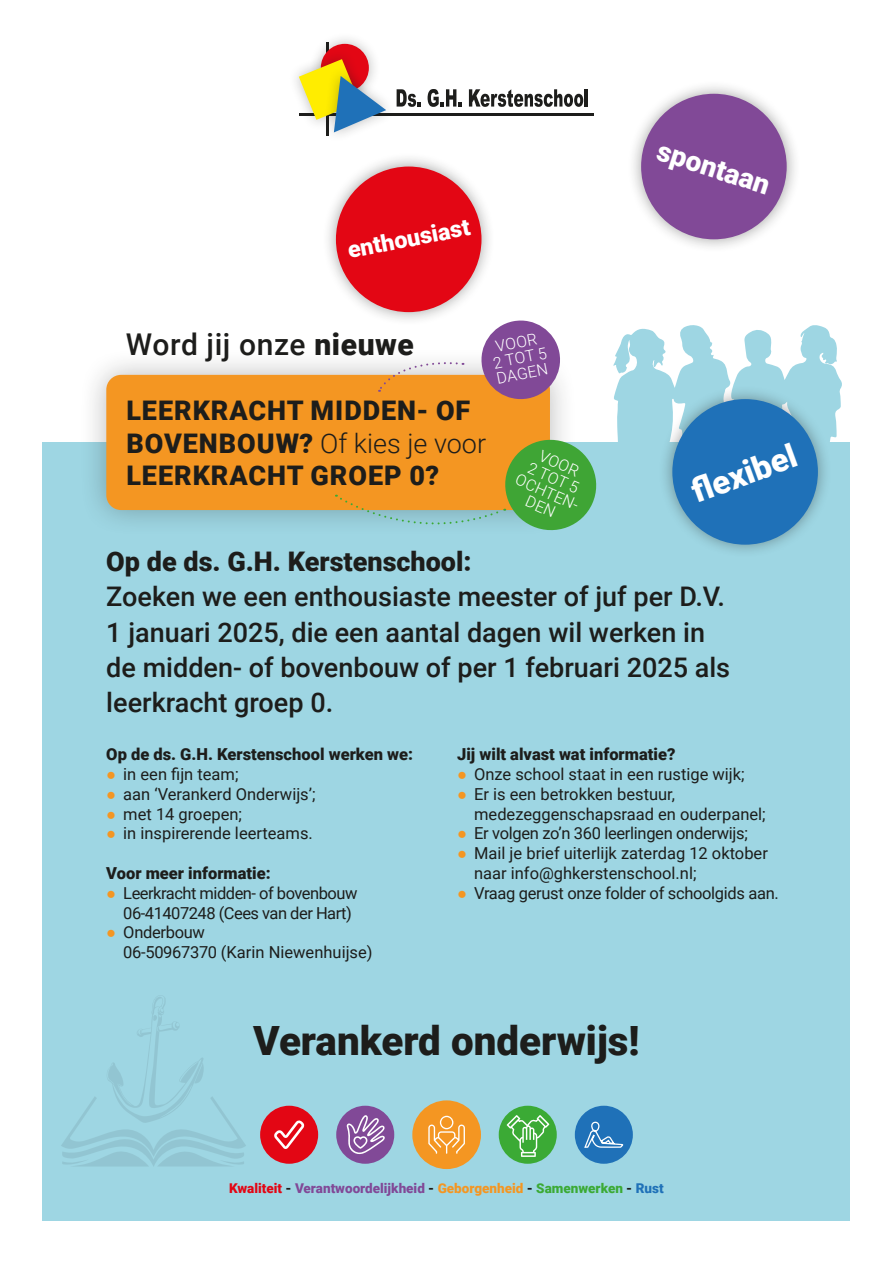
<style>
.page{position:relative;width:893px;height:1263px;background:#fff}
.page>*{position:absolute;margin:0;border:0;box-sizing:border-box;transform-origin:0 0}
.t1{font:900 40.35px "Roboto";color:#1d1d1b}
.t2{font:900 32.7px "Roboto";color:#fff}
.t3{font:500 30px "Roboto";letter-spacing:.02em;color:#1d1d1b}
.t4{font:900 28.05px "Roboto";color:#fff}
.t5{font:500 27px/35.4px "Roboto";color:#1d1d1b}
.t6{font:900 27px/32.4px "Roboto";letter-spacing:.035em;color:#1d1d1b}
.t7{font:900 27px "Roboto";color:#1d1d1b}
.t8{font:900 23.4px "Roboto";color:#fff}
.t9{font:16.5px/19.8px "Roboto";color:#1d1d1b}
.t10{font:16.5px/19.8px "Roboto";letter-spacing:-.02em;color:#1d1d1b}
.t11{font:900 16.5px "Roboto";color:#1d1d1b}
.t12{font:16.5px/19.8px "Roboto";letter-spacing:-.03em;color:#1d1d1b}
.t13{font:300 15.9px/15.8px "Roboto";color:#fff;text-align:center}
.t14{font:900 13.5px "Roboto";color:#814997}
.s1{font-weight:900}
.s2{font-weight:300}
.s3{font-family:"Arial";color:#f49622}
.s4{color:#e30614}
.s5{color:#1d1d1b}
.s6{color:#f49622}
.s7{color:#3baa35}
.s8{color:#1f71b8}
</style>
<div class="page">
<svg style="left:613px;top:325px;width:229px;height:117px"></svg>
<div style="left:43px;top:442px;width:807px;height:778px;background:#9ed6e3"></div>
<hr style="left:300px;top:113px;width:294px;height:3px;background:#1d1d1b">
<svg style="left:397px;top:89px;width:24px;height:18px"></svg>
<svg style="left:428px;top:89px;width:34px;height:18px"></svg>
<svg style="left:469px;top:89px;width:114px;height:18px"></svg>
<hr style="left:585px;top:89px;width:3px;height:18px;background:#1d1d1b">
<div style="left:308px;top:31px;width:73px;height:73px;background:#1d1d1b;opacity:.3"></div>
<div style="left:321px;top:44px;width:48px;height:48px;background:#e30614;border-radius:50%"></div>
<div style="left:287px;top:48px;width:84px;height:83px;background:#1d1d1b;opacity:.3"></div>
<div style="left:322px;top:65px;width:75px;height:79px;background:#fff"></div>
<svg style="left:299px;top:59px;width:87px;height:73px"></svg>
<svg style="left:61px;top:997px;width:185px;height:169px"></svg>
<div style="left:412px;top:1100px;width:69px;height:69px;background:#f49622;border-radius:50%"></div>
<svg style="left:428px;top:1116px;width:37px;height:38px"></svg>
<div style="left:260px;top:1106px;width:58px;height:58px;background:#e30614;border-radius:50%"></div>
<svg style="left:274px;top:1120px;width:30px;height:29px"></svg>
<div style="left:336px;top:1106px;width:58px;height:58px;background:#814997;border-radius:50%"></div>
<svg style="left:347px;top:1115px;width:38px;height:39px"></svg>
<div style="left:575px;top:1106px;width:58px;height:58px;background:#1f71b8;border-radius:50%"></div>
<svg style="left:584px;top:1121px;width:40px;height:27px"></svg>
<div style="left:499px;top:1106px;width:58px;height:58px;background:#3baa35;border-radius:50%"></div>
<svg style="left:507px;top:1115px;width:42px;height:42px"></svg>
<div style="left:322px;top:153px;width:173px;height:173px;background:#1d1d1b;opacity:.4"></div>
<div style="left:336px;top:167px;width:145px;height:145px;background:#e30614;border-radius:50%"></div>
<div style="left:627px;top:80px;width:174px;height:173px;background:#1d1d1b;opacity:.4"></div>
<div style="left:641px;top:94px;width:146px;height:145px;background:#814997;border-radius:50%"></div>
<div style="left:659px;top:385px;width:173px;height:174px;background:#1d1d1b;opacity:.4"></div>
<div style="left:672px;top:399px;width:146px;height:146px;background:#1f71b8;border-radius:50%"></div>
<div style="left:79px;top:347px;width:498px;height:190px;background:#1d1d1b;opacity:.3"></div>
<div style="left:106px;top:375px;width:444px;height:135px;background:#f49622;border-radius:15px"></div>
<svg style="left:478px;top:317px;width:85px;height:85px"></svg>
<svg style="left:378px;top:362px;width:85px;height:30px"></svg>
<svg style="left:336px;top:434px;width:261px;height:103px"></svg>
<p class="t8" style="left:345px;top:234px;width:126px;rotate:-11deg">enthousiast</p>
<p class="t3" style="left:126px;top:324px;width:289px">Word jij onze <span class="s1">nieuwe</span></p>
<p class="t6" style="left:126px;top:393px;width:361px">LEERKRACHT MIDDEN- OF<br>BOVENBOUW? <span class="s2">Of kies je voor<br></span>LEERKRACHT GROEP 0?</p>
<p class="t13" style="left:489px;top:339px;width:56px;rotate:-11deg">VOOR<br>2 TOT 5<br>DAGEN</p>
<p class="t13" style="left:533px;top:442px;width:69px;rotate:24deg">VOOR<br>2 TOT 5<br>OCHTEN-<br>DEN</p>
<p class="t4" style="left:664px;top:130px;width:118px;rotate:18deg">spontaan</p>
<p class="t2" style="left:685px;top:470px;width:111px;rotate:-20deg">fl exibel</p>
<p class="t7" style="left:106px;top:542px;width:367px">Op de ds. G.H. Kerstenschool:</p>
<p class="t5" style="left:106px;top:578px;width:625px">Zoeken we een enthousiaste meester of juf per D.V.<br>1 januari 2025, die een aantal dagen wil werken in de midden- of bovenbouw of per 1 februari 2025 als leerkracht groep 0.</p>
<p class="t11" style="left:106px;top:743px;width:308px">Op de ds. G.H. Kerstenschool werken we:</p>
<p class="t9" style="left:106px;top:764px;width:134px"><span class="s3">●</span> in een fijn team;</p>
<p class="t9" style="left:106px;top:783px;width:211px"><span class="s3">●</span> aan ‘Verankerd Onderwijs’;</p>
<p class="t9" style="left:106px;top:803px;width:137px"><span class="s3">●</span> met 14 groepen;</p>
<p class="t9" style="left:106px;top:823px;width:208px"><span class="s3">●</span> in inspirerende leerteams.</p>
<p class="t11" style="left:106px;top:862px;width:166px">Voor meer informatie:</p>
<p class="t12" style="left:123px;top:882px;width:236px;text-indent:-17px"><span class="s3">●</span> Leerkracht midden- of bovenbouw<br>06-41407248 (Cees van der Hart)</p>
<p class="t10" style="left:123px;top:922px;width:251px;text-indent:-17px"><span class="s3">●</span> Onderbouw<br>06-50967370 (Karin Niewenhuijse)</p>
<p class="t11" style="left:457px;top:743px;width:220px">Jij wilt alvast wat informatie?</p>
<p class="t9" style="left:457px;top:764px;width:289px"><span class="s3">●</span> Onze school staat in een rustige wijk;</p>
<p class="t9" style="left:474px;top:783px;width:293px;text-indent:-17px"><span class="s3">●</span> Er is een betrokken bestuur, medezeggenschapsraad en ouderpanel;</p>
<p class="t10" style="left:457px;top:823px;width:292px"><span class="s3">●</span> Er volgen zo’n 360 leerlingen onderwijs;</p>
<p class="t9" style="left:474px;top:843px;width:295px;text-indent:-17px"><span class="s3">●</span> Mail je brief uiterlijk zaterdag 12 oktober naar info@ghkerstenschool.nl;</p>
<p class="t10" style="left:457px;top:882px;width:323px"><span class="s3">●</span> Vraag gerust onze folder of schoolgids aan.</p>
<p class="t1" style="left:253px;top:1012px;width:388px">Verankerd onderwijs!</p>
<p class="t14" style="left:229px;top:1179px;width:436px"><span class="s4">Kwaliteit</span> <span class="s5">-</span> Verantwoordelijkheid <span class="s5">-</span> <span class="s6">Geborgenheid</span> <span class="s5">-</span> <span class="s7">Samenwerken</span> <span class="s5">-</span> <span class="s8">Rust</span></p>
</div>
